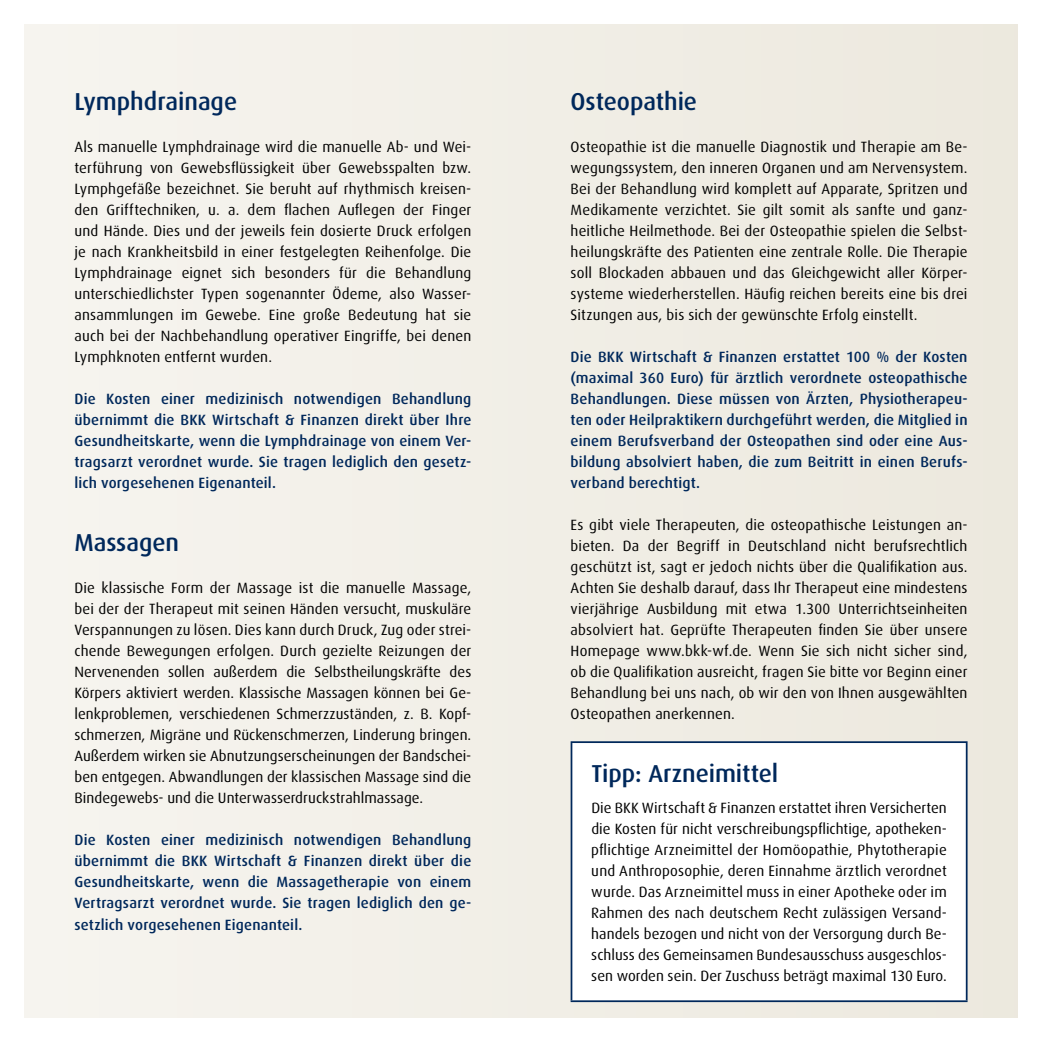
<style>
.page{position:relative;width:1042px;height:1042px;background:#fff}
.page>*{position:absolute;margin:0;border:0;box-sizing:border-box;transform-origin:0 0}
.t1{font:500 24.5px "Dax";color:#00285b}
.t2{font:14.88px/21px "Dax";letter-spacing:.005em;color:#000;text-align:justify}
.t3{font:500 14.88px/21px "Dax";letter-spacing:.01em;color:#00285b;text-align:justify}
</style>
<div class="page">
<div style="left:25px;top:25px;width:992px;height:992px;background:#f2efe7"></div>
<div style="left:571px;top:742px;width:395px;height:259px;background:#fff"></div>
<hr style="left:570px;top:741px;width:397px;height:2px;background:#00285b">
<hr style="left:570px;top:743px;width:2px;height:257px;background:#00285b">
<hr style="left:966px;top:743px;width:1px;height:257px;background:#00285b">
<hr style="left:570px;top:1000px;width:397px;height:2px;background:#00285b">
<h1 class="t1" style="left:74px;top:88px;width:164px">Lymphdrainage</h1>
<p class="t2" style="left:74px;top:137px;width:398px">Als manuelle Lymphdrainage wird die manuelle Ab- und Wei&shy;terführung von Gewebsflüssigkeit über Gewebsspalten bzw.<br>Lymphgefäße bezeichnet. Sie beruht auf rhythmisch kreisen&shy;den Grifftechniken, u. a. dem flachen Auflegen der Finger und Hände. Dies und der jeweils fein dosierte Druck erfolgen je nach Krankheitsbild in einer festgelegten Reihenfolge. Die Lymphdrainage eignet sich besonders für die Behandlung unterschiedlichster Typen sogenannter Ödeme, also Wasser&shy;ansammlungen im Gewebe. Eine große Bedeutung hat sie auch bei der Nachbehandlung operativer Eingriffe, bei denen Lymphknoten entfernt wurden.</p>
<p class="t3" style="left:74px;top:389px;width:398px">Die Kosten einer medizinisch notwendigen Behandlung übernimmt die BKK Wirtschaft &amp; Finanzen direkt über Ihre Gesundheitskarte, wenn die Lymphdrainage von einem Ver&shy;tragsarzt verordnet wurde. Sie tragen lediglich den gesetz&shy;lich vorgesehenen Eigenanteil.</p>
<h1 class="t1" style="left:74px;top:529px;width:106px">Massagen</h1>
<p class="t2" style="left:74px;top:578px;width:398px">Die klassische Form der Massage ist die manuelle Massage, bei der der Therapeut mit seinen Händen versucht, muskuläre Verspannungen zu lösen. Dies kann durch Druck, Zug oder strei&shy;chende Bewegungen erfolgen. Durch gezielte Reizungen der Nervenenden sollen außerdem die Selbstheilungskräfte des Körpers aktiviert werden. Klassische Massagen können bei Ge&shy;lenkproblemen, verschiedenen Schmerzzuständen, z. B. Kopf&shy;schmerzen, Migräne und Rückenschmerzen, Linderung bringen.<br>Außerdem wirken sie Abnutzungserscheinungen der Bandschei&shy;ben entgegen. Abwandlungen der klassischen Massage sind die Bindegewebs- und die Unterwasserdruckstrahlmassage.</p>
<p class="t3" style="left:74px;top:830px;width:398px">Die Kosten einer medizinisch notwendigen Behandlung übernimmt die BKK Wirtschaft &amp; Finanzen direkt über die Gesundheitskarte, wenn die Massagetherapie von einem Vertragsarzt verordnet wurde. Sie tragen lediglich den ge&shy;setzlich vorgesehenen Eigenanteil.</p>
<h1 class="t1" style="left:570px;top:88px;width:128px">Osteopathie</h1>
<p class="t2" style="left:570px;top:137px;width:398px">Osteopathie ist die manuelle Diagnostik und Therapie am Be&shy;wegungssystem, den inneren Organen und am Nervensystem.<br>Bei der Behandlung wird komplett auf Apparate, Spritzen und Medikamente verzichtet. Sie gilt somit als sanfte und ganz&shy;heitliche Heilmethode. Bei der Osteopathie spielen die Selbst&shy;heilungskräfte des Patienten eine zentrale Rolle. Die Therapie soll Blockaden abbauen und das Gleichgewicht aller Körper&shy;systeme wiederherstellen. Häufig reichen bereits eine bis drei Sitzungen aus, bis sich der gewünschte Erfolg einstellt.</p>
<p class="t3" style="left:570px;top:347px;width:398px">Die BKK Wirtschaft &amp; Finanzen erstattet 100 % der Kosten (maximal 360 Euro) für ärztlich verordnete osteopathische Behandlungen. Diese müssen von Ärzten, Physiotherapeu&shy;ten oder Heilpraktikern durchgeführt werden, die Mitglied in einem Berufsverband der Osteopathen sind oder eine Aus&shy;bildung absolviert haben, die zum Beitritt in einen Berufs&shy;verband berechtigt.</p>
<p class="t2" style="left:570px;top:515px;width:398px">Es gibt viele Therapeuten, die osteopathische Leistungen an&shy;bieten. Da der Begriff in Deutschland nicht berufsrechtlich geschützt ist, sagt er jedoch nichts über die Qualifikation aus.<br>Achten Sie deshalb darauf, dass Ihr Therapeut eine mindestens vierjährige Ausbildung mit etwa 1.300 Unterrichtseinheiten absolviert hat. Geprüfte Therapeuten finden Sie über unsere Homepage www.bkk-wf.de. Wenn Sie sich nicht sicher sind, ob die Qualifikation ausreicht, fragen Sie bitte vor Beginn einer Behandlung bei uns nach, ob wir den von Ihnen ausgewählten Osteopathen anerkennen.</p>
<h1 class="t1" style="left:591px;top:760px;width:188px">Tipp: Arzneimittel</h1>
<p class="t2" style="left:591px;top:798px;width:357px">Die BKK Wirtschaft &amp; Finanzen erstattet ihren Versicherten die Kosten für nicht verschreibungspflichtige, apotheken&shy;pflichtige Arzneimittel der Homöopathie, Phytotherapie und Anthroposophie, deren Einnahme ärztlich verordnet wurde. Das Arzneimittel muss in einer Apotheke oder im Rahmen des nach deutschem Recht zulässigen Versand&shy;handels bezogen und nicht von der Versorgung durch Be&shy;schluss des Gemeinsamen Bundesausschuss ausgeschlos&shy;sen worden sein. Der Zuschuss beträgt maximal 130 Euro.</p>
</div>
